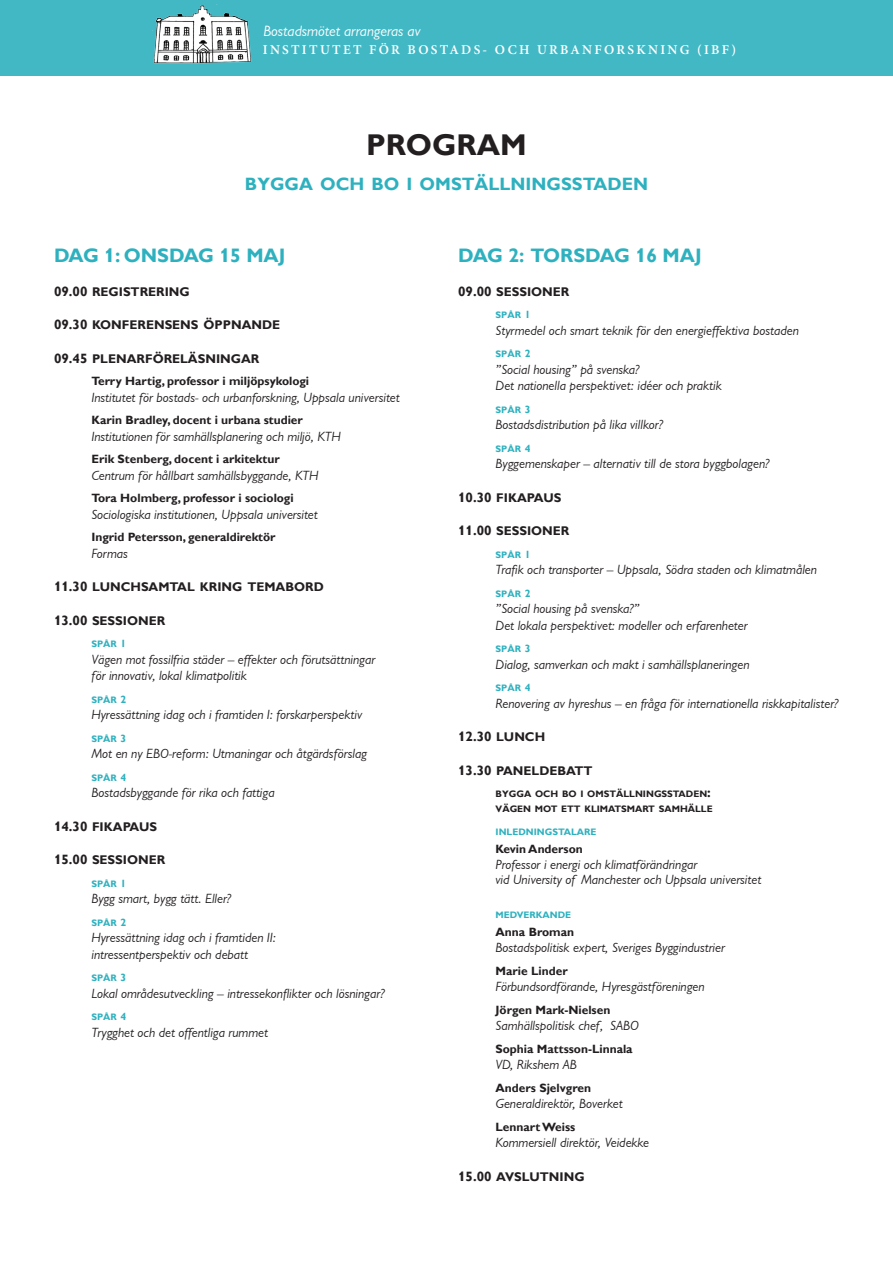
<style>
.page{position:relative;width:893px;height:1263px;background:#fff}
.page>*{position:absolute;margin:0;border:0;box-sizing:border-box;transform-origin:0 0}
.t1{font:700 30px "Gill Alt One";color:#231f20}
.t2{font:700 19.5px "Gill Alt One";color:#2eb1bf}
.t3{font:700 17.85px "Gill Alt One";color:#2eb1bf}
.t4{font:italic 15px "Gill Sans Alt One";color:#fff}
.t5{font:600 13.5px "Minion Pro";letter-spacing:.17em;color:#fff}
.t6{font:700 13.5px "Gill Alt One";color:#231f20}
.t7{font:italic 13.35px/16.5px "Gill Sans Alt One";color:#231f20}
.t8{font:700 12.6px "Gill Alt One";color:#231f20}
.t9{font:700 12px "Gill Sans";color:#231f20}
.t10{font:700 9.3px "Gill Sans";color:#2eb1bf}
.t11{font:700 9.3px/15px "Gill Sans";color:#231f20}
.s1{font-size:13.5px}
.s2{font-size:10.5px}
.s3{font-size:12.6px}
.s4{font-size:13.35px}
</style>
<div class="page">
<div style="left:0;top:0;width:893px;height:75px;background:#43b8c5"></div>
<img style="left:152px;top:4px;width:99px;height:60px">
<p class="t4" style="left:263px;top:22px;width:159px">Bostadsmötet arrangeras av</p>
<p class="t5" style="left:263px;top:41px;width:475px">INSTITUTET FÖR BOSTADS- OCH URBANFORSKNING (IBF)</p>
<h1 class="t1" style="left:366px;top:128px;width:162px">PROGRAM</h1>
<h3 class="t3" style="left:245px;top:173px;width:405px">BYGGA OCH BO I OMSTÄLLNINGSSTADEN</h3>
<h2 class="t2" style="left:54px;top:244px;width:233px">DAG 1: ONSDAG 15 MAJ</h2>
<p class="t8" style="left:54px;top:284px;width:137px"><span class="s1">09.00</span> REGISTRERING</p>
<p class="t8" style="left:54px;top:318px;width:228px"><span class="s1">09.30</span> KONFERENSENS ÖPPNANDE</p>
<p class="t8" style="left:54px;top:351px;width:207px"><span class="s1">09.45</span> PLENARFÖRELÄSNINGAR</p>
<p class="t9" style="left:91px;top:374px;width:219px">Terry Hartig, professor i miljöpsykologi</p>
<p class="t7" style="left:91px;top:389px;width:310px">Institutet för bostads- och urbanforskning, Uppsala universitet</p>
<p class="t9" style="left:91px;top:413px;width:213px">Karin Bradley, docent i urbana studier</p>
<p class="t7" style="left:91px;top:428px;width:251px">Institutionen för samhällsplanering och miljö, KTH</p>
<p class="t9" style="left:91px;top:452px;width:190px">Erik Stenberg, docent i arkitektur</p>
<p class="t7" style="left:91px;top:467px;width:228px">Centrum för hållbart samhällsbyggande, KTH</p>
<p class="t9" style="left:91px;top:491px;width:204px">Tora Holmberg, professor i sociologi</p>
<p class="t7" style="left:91px;top:506px;width:228px">Sociologiska institutionen, Uppsala universitet</p>
<p class="t9" style="left:91px;top:530px;width:186px">Ingrid Petersson, generaldirektör</p>
<p class="t7" style="left:91px;top:545px;width:38px">Formas</p>
<p class="t8" style="left:54px;top:579px;width:271px"><span class="s1">11.30</span> LUNCHSAMTAL KRING TEMABORD</p>
<p class="t8" style="left:54px;top:613px;width:113px"><span class="s1">13.00</span> SESSIONER</p>
<p class="t10" style="left:91px;top:638px;width:36px">SPÅR <span class="s2">1</span></p>
<p class="t7" style="left:91px;top:651px;width:285px">Vägen mot fossilfria städer – effekter och förutsättningar för innovativ, lokal klimatpolitik</p>
<p class="t10" style="left:91px;top:694px;width:36px">SPÅR <span class="s2">2</span></p>
<p class="t7" style="left:91px;top:706px;width:272px">Hyressättning idag och i framtiden I: forskarperspektiv</p>
<p class="t10" style="left:91px;top:733px;width:36px">SPÅR <span class="s2">3</span></p>
<p class="t7" style="left:91px;top:745px;width:277px">Mot en ny EBO-reform: Utmaningar och åtgärdsförslag</p>
<p class="t10" style="left:91px;top:772px;width:36px">SPÅR <span class="s2">4</span></p>
<p class="t7" style="left:91px;top:784px;width:185px">Bostadsbyggande för rika och fattiga</p>
<p class="t8" style="left:54px;top:819px;width:105px"><span class="s1">14.30</span> FIKAPAUS</p>
<p class="t8" style="left:54px;top:852px;width:113px"><span class="s1">15.00</span> SESSIONER</p>
<p class="t10" style="left:91px;top:878px;width:36px">SPÅR <span class="s2">1</span></p>
<p class="t7" style="left:91px;top:890px;width:141px">Bygg smart, bygg tätt. Eller?</p>
<p class="t10" style="left:91px;top:917px;width:36px">SPÅR <span class="s2">2</span></p>
<p class="t7" style="left:91px;top:929px;width:186px">Hyressättning idag och i framtiden II: intressentperspektiv och debatt</p>
<p class="t10" style="left:91px;top:972px;width:36px">SPÅR <span class="s2">3</span></p>
<p class="t7" style="left:91px;top:985px;width:295px">Lokal områdesutveckling – intressekonflikter och lösningar?</p>
<p class="t10" style="left:91px;top:1011px;width:36px">SPÅR <span class="s2">4</span></p>
<p class="t7" style="left:91px;top:1024px;width:178px">Trygghet och det offentliga rummet</p>
<h2 class="t2" style="left:458px;top:244px;width:245px">DAG 2: TORSDAG 16 MAJ</h2>
<p class="t8" style="left:458px;top:284px;width:113px"><span class="s1">09.00</span> SESSIONER</p>
<p class="t10" style="left:496px;top:309px;width:36px">SPÅR <span class="s2">1</span></p>
<p class="t7" style="left:496px;top:322px;width:305px">Styrmedel och smart teknik för den energieffektiva bostaden</p>
<p class="t10" style="left:496px;top:348px;width:36px">SPÅR <span class="s2">2</span></p>
<p class="t7" style="left:496px;top:361px;width:228px">”Social housing” på svenska?<br>Det nationella perspektivet: idéer och praktik</p>
<p class="t10" style="left:496px;top:404px;width:36px">SPÅR <span class="s2">3</span></p>
<p class="t7" style="left:496px;top:416px;width:169px">Bostadsdistribution på lika villkor?</p>
<p class="t10" style="left:496px;top:443px;width:36px">SPÅR <span class="s2">4</span></p>
<p class="t7" style="left:496px;top:455px;width:275px">Byggemenskaper – alternativ till de stora byggbolagen?</p>
<p class="t8" style="left:458px;top:490px;width:105px"><span class="s1">10.30</span> FIKAPAUS</p>
<p class="t8" style="left:458px;top:524px;width:113px"><span class="s1">11.00</span> SESSIONER</p>
<p class="t10" style="left:496px;top:549px;width:36px">SPÅR <span class="s2">1</span></p>
<p class="t7" style="left:496px;top:561px;width:323px">Trafik och transporter – Uppsala, Södra staden och klimatmålen</p>
<p class="t10" style="left:496px;top:588px;width:36px">SPÅR <span class="s2">2</span></p>
<p class="t7" style="left:496px;top:600px;width:254px">”Social housing på svenska?”<br>Det lokala perspektivet: modeller och erfarenheter</p>
<p class="t10" style="left:496px;top:643px;width:36px">SPÅR <span class="s2">3</span></p>
<p class="t7" style="left:496px;top:656px;width:255px">Dialog, samverkan och makt i samhällsplaneringen</p>
<p class="t10" style="left:496px;top:682px;width:36px">SPÅR <span class="s2">4</span></p>
<p class="t7" style="left:496px;top:695px;width:344px">Renovering av hyreshus – en fråga för internationella riskkapitalister?</p>
<p class="t6" style="left:458px;top:729px;width:89px">12.30 <span class="s3">LUNCH</span></p>
<p class="t8" style="left:458px;top:763px;width:136px"><span class="s1">13.30</span> PANELDEBATT</p>
<p class="t11" style="left:496px;top:787px;width:218px">BYGGA OCH BO I OMSTÄLLNINGSSTADEN<span class="s4">:<br></span>VÄGEN MOT ETT KLIMATSMART SAMHÄLLE</p>
<p class="t10" style="left:496px;top:826px;width:102px">INLEDNINGSTALARE</p>
<p class="t9" style="left:496px;top:841px;width:89px">Kevin Anderson</p>
<p class="t7" style="left:496px;top:857px;width:267px;line-height:15px">Professor i energi och klimatförändringar<br>vid University of Manchester och Uppsala universitet</p>
<p class="t10" style="left:496px;top:909px;width:77px">MEDVERKANDE</p>
<p class="t9" style="left:496px;top:924px;width:80px">Anna Broman</p>
<p class="t7" style="left:496px;top:939px;width:231px">Bostadspolitisk expert, Sveriges Byggindustrier</p>
<p class="t9" style="left:496px;top:963px;width:74px">Marie Linder</p>
<p class="t7" style="left:496px;top:978px;width:211px">Förbundsordförande, Hyresgästföreningen</p>
<p class="t9" style="left:496px;top:1002px;width:116px">Jörgen Mark-Nielsen</p>
<p class="t7" style="left:496px;top:1017px;width:145px">Samhällspolitisk chef, SABO</p>
<p class="t9" style="left:496px;top:1041px;width:139px">Sophia Mattsson-Linnala</p>
<p class="t7" style="left:496px;top:1056px;width:83px">VD, Rikshem AB</p>
<p class="t9" style="left:496px;top:1080px;width:97px">Anders Sjelvgren</p>
<p class="t7" style="left:496px;top:1095px;width:129px">Generaldirektör, Boverket</p>
<p class="t9" style="left:496px;top:1119px;width:81px">Lennart Weiss</p>
<p class="t7" style="left:496px;top:1134px;width:155px">Kommersiell direktör, Veidekke</p>
<p class="t8" style="left:458px;top:1169px;width:128px"><span class="s1">15.00</span> AVSLUTNING</p>
</div>
